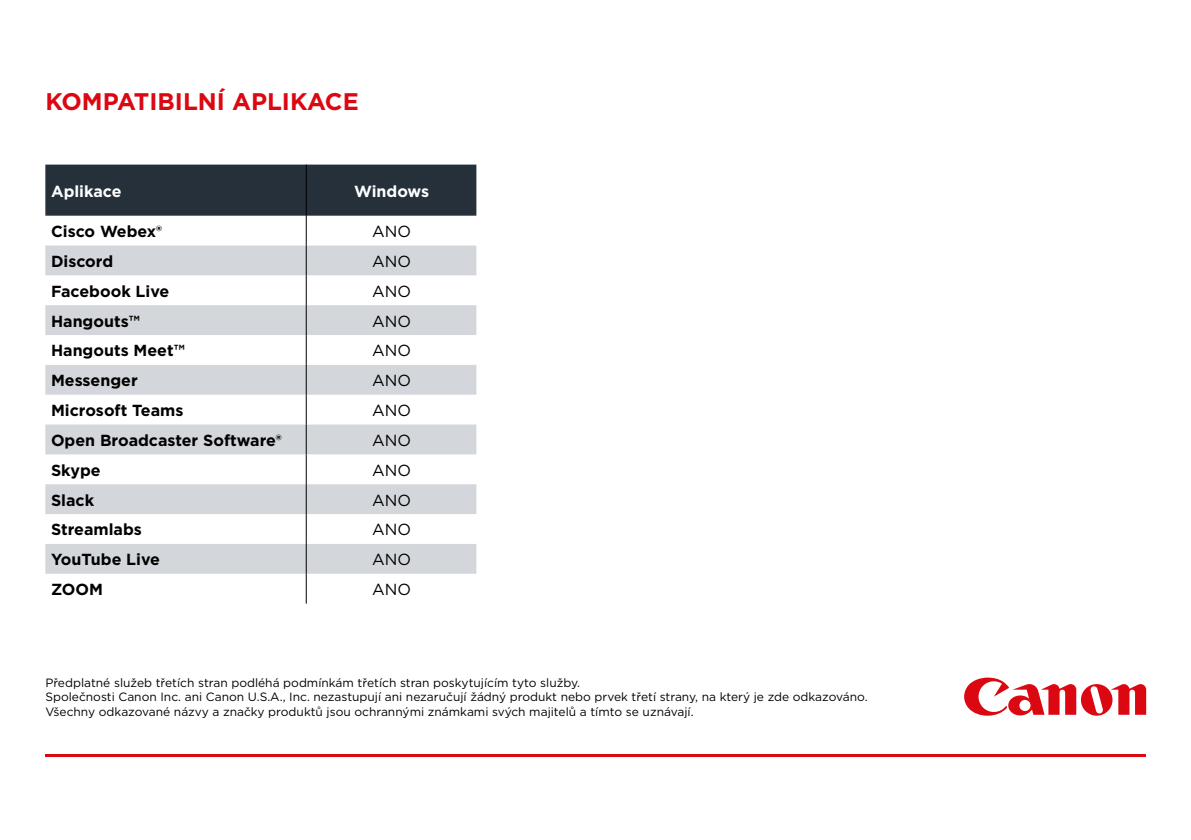
<style>
.page{position:relative;width:1191px;height:840px;background:#fff}
.page>*{position:absolute;margin:0;border:0;box-sizing:border-box;transform-origin:0 0}
.Lead{font:700 24px "Gotham";color:#db0812}
.Body_Copy{font:700 16px "Gotham";color:#000}
.Body_Copy-2{font:16px "Gotham";color:#000}
.Body_Copy-3{font:700 16px "Gotham";color:#fff}
.Body_Copy-4{font:12px "Gotham";color:#000}
</style>
<div class="page">
<svg style="left:964px;top:677px;width:182px;height:38px"></svg>
<hr style="left:45px;top:753px;width:1100px;height:3px;background:#db0812">
<div style="left:45px;top:164px;width:431px;height:51px;background:#25303b"></div>
<svg style="left:45px;top:245px;width:431px;height:328px;fill:#d3d6db"></svg>
<hr style="left:306px;top:164px;width:1px;height:51px;background:#000">
<hr style="left:306px;top:215px;width:1px;height:30px;background:#000">
<hr style="left:306px;top:245px;width:1px;height:30px;background:#000">
<hr style="left:306px;top:275px;width:1px;height:30px;background:#000">
<hr style="left:306px;top:305px;width:1px;height:30px;background:#000">
<svg style="left:306px;top:335px;width:1px;height:29px"></svg>
<hr style="left:306px;top:364px;width:1px;height:30px;background:#000">
<hr style="left:306px;top:394px;width:1px;height:30px;background:#000">
<hr style="left:306px;top:424px;width:1px;height:30px;background:#000">
<hr style="left:306px;top:454px;width:1px;height:30px;background:#000">
<hr style="left:306px;top:484px;width:1px;height:30px;background:#000">
<svg style="left:306px;top:514px;width:1px;height:29px"></svg>
<hr style="left:306px;top:543px;width:1px;height:30px;background:#000">
<hr style="left:306px;top:573px;width:1px;height:30px;background:#000">
<p class="Lead" style="left:45px;top:86px;width:315px">KOMPATIBILNÍ APLIKACE</p>
<p class="Body_Copy-3" style="left:51px;top:180px;width:72px">Aplikace</p>
<p class="Body_Copy-3" style="left:354px;top:180px;width:77px">Windows</p>
<p class="Body_Copy" style="left:51px;top:220px;width:113px">Cisco Webex®</p>
<p class="Body_Copy-2" style="left:372px;top:221px;width:40px">ANO</p>
<p class="Body_Copy" style="left:51px;top:250px;width:64px">Discord</p>
<p class="Body_Copy-2" style="left:372px;top:251px;width:40px">ANO</p>
<p class="Body_Copy" style="left:51px;top:280px;width:120px">Facebook Live</p>
<p class="Body_Copy-2" style="left:372px;top:280px;width:40px">ANO</p>
<p class="Body_Copy" style="left:51px;top:310px;width:90px">Hangouts™</p>
<p class="Body_Copy-2" style="left:372px;top:310px;width:40px">ANO</p>
<p class="Body_Copy" style="left:51px;top:340px;width:135px">Hangouts Meet™</p>
<p class="Body_Copy-2" style="left:372px;top:340px;width:40px">ANO</p>
<p class="Body_Copy" style="left:51px;top:370px;width:88px">Messenger</p>
<p class="Body_Copy-2" style="left:372px;top:370px;width:40px">ANO</p>
<p class="Body_Copy" style="left:51px;top:399px;width:134px">Microsoft Teams</p>
<p class="Body_Copy-2" style="left:372px;top:400px;width:40px">ANO</p>
<p class="Body_Copy" style="left:51px;top:429px;width:232px">Open Broadcaster Software®</p>
<p class="Body_Copy-2" style="left:372px;top:429px;width:40px">ANO</p>
<p class="Body_Copy" style="left:51px;top:459px;width:51px">Skype</p>
<p class="Body_Copy-2" style="left:372px;top:459px;width:40px">ANO</p>
<p class="Body_Copy" style="left:51px;top:489px;width:45px">Slack</p>
<p class="Body_Copy-2" style="left:372px;top:489px;width:40px">ANO</p>
<p class="Body_Copy" style="left:51px;top:519px;width:92px">Streamlabs</p>
<p class="Body_Copy-2" style="left:372px;top:519px;width:40px">ANO</p>
<p class="Body_Copy" style="left:51px;top:548px;width:110px">YouTube Live</p>
<p class="Body_Copy-2" style="left:372px;top:549px;width:40px">ANO</p>
<p class="Body_Copy" style="left:51px;top:578px;width:53px">ZOOM</p>
<p class="Body_Copy-2" style="left:372px;top:579px;width:40px">ANO</p>
<p class="Body_Copy-4" style="left:45px;top:674px;width:536px">Předplatné služeb třetích stran podléhá podmínkám třetích stran poskytujícím tyto služby.</p>
<p class="Body_Copy-4" style="left:45px;top:689px;width:823px">Společnosti Canon Inc. ani Canon U.S.A., Inc. nezastupují ani nezaručují žádný produkt nebo prvek třetí strany, na který je zde odkazováno.</p>
<p class="Body_Copy-4" style="left:45px;top:703px;width:650px">Všechny odkazované názvy a značky produktů jsou ochrannými známkami svých majitelů a tímto se uznávají.</p>
</div>
